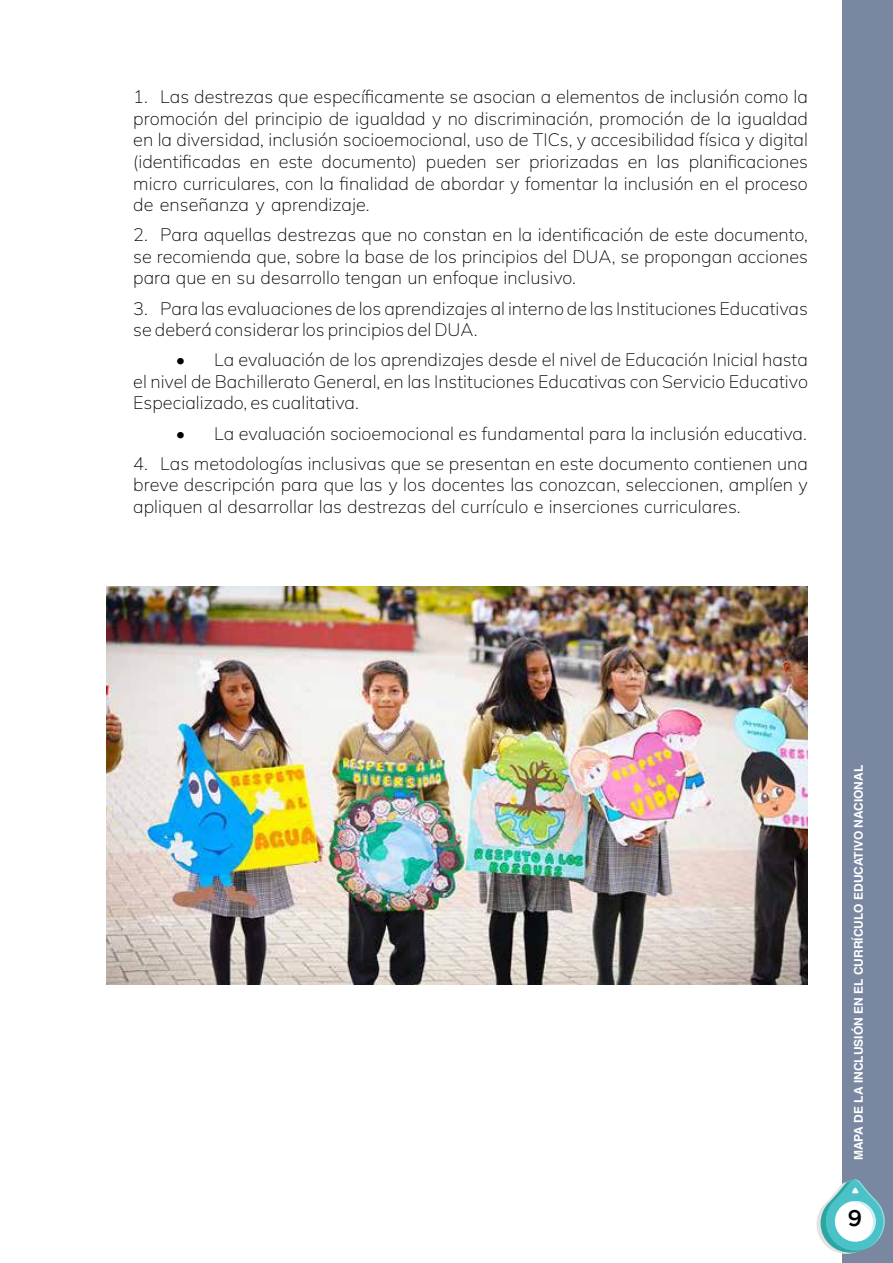
<style>
.page{position:relative;width:893px;height:1263px;background:#fff}
.page>*{position:absolute;margin:0;border:0;box-sizing:border-box;transform-origin:0 0}
.t1{font:500 22.5px "Gotham";color:#000}
.t2{font:18px/21.6px "Mulish";color:#000;text-align:justify}
.t3{font:700 12px "Helvetica";color:#fff}
</style>
<div class="page">
<div style="left:842px;top:0;width:51px;height:1263px;background:#7987a1"></div>
<svg style="left:816px;top:1179px;width:69px;height:75px"></svg>
<img style="left:106px;top:587px;width:702px;height:397px">
<p class="t2" style="left:133px;top:85px;width:676px">1. Las destrezas que específicamente se asocian a elementos de inclusión como la promoción del principio de igualdad y no discriminación, promoción de la igualdad en la diversidad, inclusión socioemocional, uso de TICs, y accesibilidad física y digital (identificadas en este documento) pueden ser priorizadas en las planificaciones micro curriculares, con la finalidad de abordar y fomentar la inclusión en el proceso de enseñanza y aprendizaje.</p>
<p class="t2" style="left:133px;top:224px;width:676px">2. Para aquellas destrezas que no constan en la identificación de este documento, se recomienda que, sobre la base de los principios del DUA, se propongan acciones para que en su desarrollo tengan un enfoque inclusivo.</p>
<p class="t2" style="left:133px;top:297px;width:676px">3. Para las evaluaciones de los aprendizajes al interno de las Instituciones Educativas se deberá considerar los principios del DUA.</p>
<p class="t2" style="left:133px;top:349px;width:676px;text-indent:43px">• La evaluación de los aprendizajes desde el nivel de Educación Inicial hasta el nivel de Bachillerato General, en las Instituciones Educativas con Servicio Educativo Especializado, es cualitativa.</p>
<p class="t2" style="left:176px;top:422px;width:633px">• La evaluación socioemocional es fundamental para la inclusión educativa.</p>
<p class="t2" style="left:133px;top:452px;width:676px">4. Las metodologías inclusivas que se presentan en este documento contienen una breve descripción para que las y los docentes las conozcan, seleccionen, amplíen y apliquen al desarrollar las destrezas del currículo e inserciones curriculares.</p>
<p class="t3" style="left:851px;top:1160px;width:397px;rotate:-90deg">MAPA DE LA INCLUSIÓN EN EL CURRÍCULO EDUCATIVO NACIONAL</p>
<p class="t1" style="left:848px;top:1205px;width:16px">9</p>
</div>
